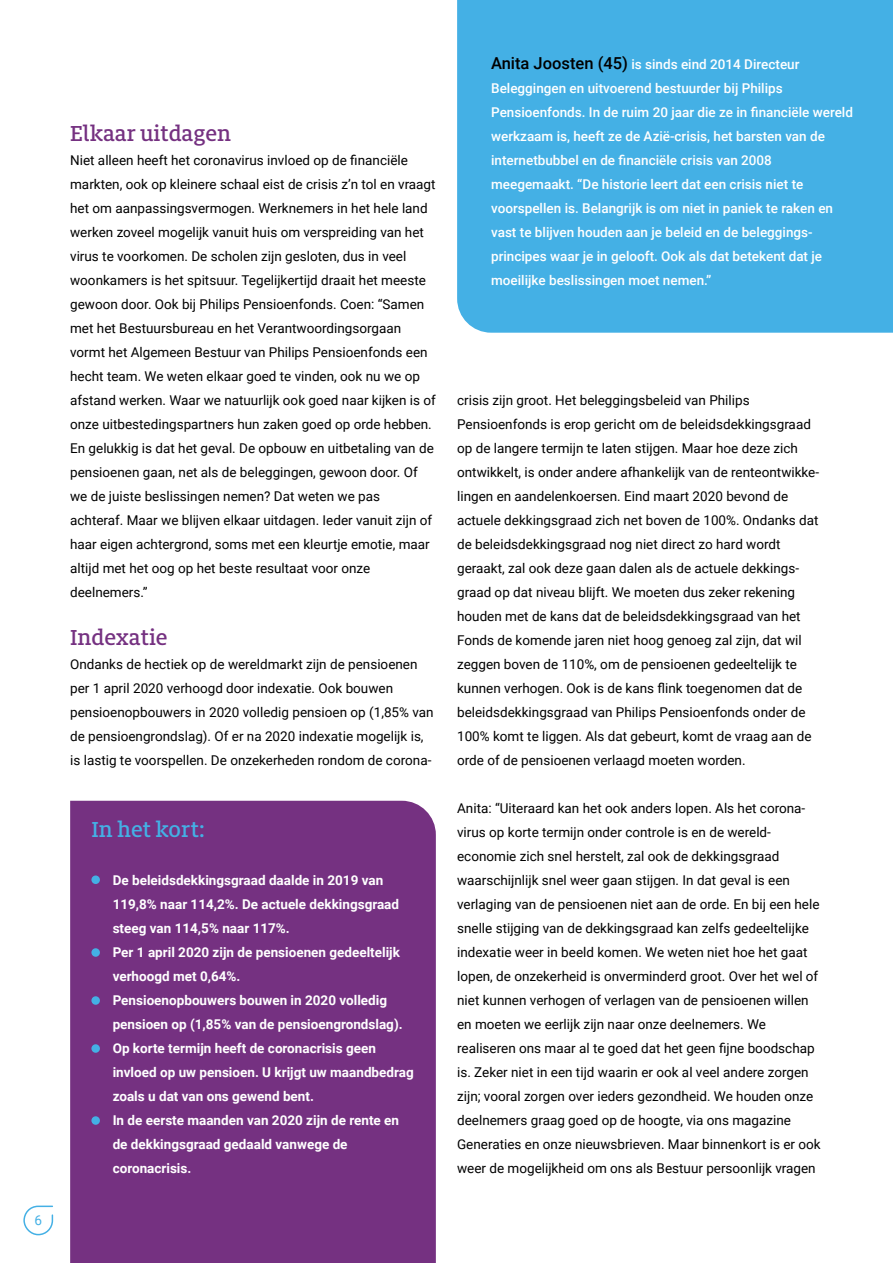
<style>
.page{position:relative;width:893px;height:1263px;background:#fff}
.page>*{position:absolute;margin:0;border:0;box-sizing:border-box;transform-origin:0 0}
.t1{font:500 24px "Milo Slab Pro";color:#753181}
.t2{font:500 24px "Milo Slab Pro";color:#44b0e5}
.t3{font:13.5px/24px "Roboto";color:#000}
.t4{font:500 13.5px/24px "Roboto";color:#fff}
.t5{font:700 13.5px/24px "Roboto";color:#fff}
.t6{font:13.5px "Roboto";color:#44b0e5}
.s1{font-size:16.5px;color:#000}
</style>
<div class="page">
<div style="left:457px;top:0;width:436px;height:333px;background:#44b0e5"></div>
<div style="left:70px;top:801px;width:366px;height:462px;background:#753181"></div>
<div style="left:91px;top:875px;width:9px;height:9px;background:#44b0e5;border-radius:50%"></div>
<div style="left:91px;top:948px;width:9px;height:9px;background:#44b0e5;border-radius:50%"></div>
<div style="left:91px;top:996px;width:9px;height:9px;background:#44b0e5;border-radius:50%"></div>
<div style="left:91px;top:1044px;width:9px;height:9px;background:#44b0e5;border-radius:50%"></div>
<div style="left:91px;top:1116px;width:9px;height:9px;background:#44b0e5;border-radius:50%"></div>
<svg style="left:23px;top:1205px;width:31px;height:31px"></svg>
<p class="t6" style="left:34px;top:1210px;width:9px">6</p>
<h1 class="t1" style="left:70px;top:118px;width:162px">Elkaar uitdagen</h1>
<p class="t3" style="left:70px;top:147px;width:367px">Niet alleen heeft het coronavirus invloed op de financiële markten, ook op kleinere schaal eist de crisis z’n tol en vraagt het om aanpassingsvermogen. Werknemers in het hele land werken zoveel mogelijk vanuit huis om verspreiding van het virus te voorkomen. De scholen zijn gesloten, dus in veel woonkamers is het spitsuur. Tegelijkertijd draait het meeste gewoon door. Ook bij Philips Pensioenfonds. Coen: “Samen met het Bestuursbureau en het Verantwoordingsorgaan vormt het Algemeen Bestuur van Philips Pensioenfonds een hecht team. We weten elkaar goed te vinden, ook nu we op afstand werken. Waar we natuurlijk ook goed naar kijken is of onze uitbestedingspartners hun zaken goed op orde hebben.<br>En gelukkig is dat het geval. De opbouw en uitbetaling van de pensioenen gaan, net als de beleggingen, gewoon door. Of we de juiste beslissingen nemen? Dat weten we pas achteraf. Maar we blijven elkaar uitdagen. Ieder vanuit zijn of haar eigen achtergrond, soms met een kleurtje emotie, maar altijd met het oog op het beste resultaat voor onze deelnemers.”</p>
<h1 class="t1" style="left:70px;top:622px;width:99px">Indexatie</h1>
<p class="t3" style="left:70px;top:651px;width:365px">Ondanks de hectiek op de wereldmarkt zijn de pensioenen per 1 april 2020 verhoogd door indexatie. Ook bouwen pensioenopbouwers in 2020 volledig pensioen op (1,85% van de pensioengrondslag). Of er na 2020 indexatie mogelijk is, is lastig te voorspellen. De onzekerheden rondom de corona-</p>
<h1 class="t2" style="left:91px;top:814px;width:115px">In het kort:</h1>
<p class="t5" style="left:113px;top:867px;width:303px">De beleidsdekkingsgraad daalde in 2019 van 119,8% naar 114,2%. De actuele dekkingsgraad steeg van 114,5% naar 117%.<br>Per 1 april 2020 zijn de pensioenen gedeeltelijk verhoogd met 0,64%.<br>Pensioenopbouwers bouwen in 2020 volledig pensioen op (1,85% van de pensioengrondslag).<br>Op korte termijn heeft de coronacrisis geen invloed op uw pensioen. U krijgt uw maandbedrag zoals u dat van ons gewend bent.<br>In de eerste maanden van 2020 zijn de rente en de dekkingsgraad gedaald vanwege de coronacrisis.</p>
<p class="t4" style="left:491px;top:51px;width:363px"><span class="s1">Anita Joosten (45)</span> is sinds eind 2014 Directeur Beleggingen en uitvoerend bestuurder bij Philips Pensioenfonds. In de ruim 20 jaar die ze in financiële wereld werkzaam is, heeft ze de Azië-crisis, het barsten van de internetbubbel en de financiële crisis van 2008 meegemaakt. “De historie leert dat een crisis niet te voorspellen is. Belangrijk is om niet in paniek te raken en vast te blijven houden aan je beleid en de beleggings&shy;principes waar je in gelooft. Ook als dat betekent dat je moeilijke beslissingen moet nemen.”</p>
<p class="t3" style="left:457px;top:387px;width:364px">crisis zijn groot. Het beleggingsbeleid van Philips Pensioenfonds is erop gericht om de beleidsdekkingsgraad op de langere termijn te laten stijgen. Maar hoe deze zich ontwikkelt, is onder andere afhankelijk van de renteontwikke&shy;lingen en aandelenkoersen. Eind maart 2020 bevond de actuele dekkingsgraad zich net boven de 100%. Ondanks dat de beleidsdekkingsgraad nog niet direct zo hard wordt geraakt, zal ook deze gaan dalen als de actuele dekkings&shy;graad op dat niveau blijft. We moeten dus zeker rekening houden met de kans dat de beleidsdekkingsgraad van het Fonds de komende jaren niet hoog genoeg zal zijn, dat wil zeggen boven de 110%, om de pensioenen gedeeltelijk te kunnen verhogen. Ook is de kans flink toegenomen dat de beleidsdekkingsgraad van Philips Pensioenfonds onder de 100% komt te liggen. Als dat gebeurt, komt de vraag aan de orde of de pensioenen verlaagd moeten worden.</p>
<p class="t3" style="left:457px;top:795px;width:365px">Anita: “Uiteraard kan het ook anders lopen. Als het corona&shy;virus op korte termijn onder controle is en de wereld&shy;economie zich snel herstelt, zal ook de dekkingsgraad waarschijnlijk snel weer gaan stijgen. In dat geval is een verlaging van de pensioenen niet aan de orde. En bij een hele snelle stijging van de dekkingsgraad kan zelfs gedeeltelijke indexatie weer in beeld komen. We weten niet hoe het gaat lopen, de onzekerheid is onverminderd groot. Over het wel of niet kunnen verhogen of verlagen van de pensioenen willen en moeten we eerlijk zijn naar onze deelnemers. We realiseren ons maar al te goed dat het geen fijne boodschap is. Zeker niet in een tijd waarin er ook al veel andere zorgen zijn; vooral zorgen over ieders gezondheid. We houden onze deelnemers graag goed op de hoogte, via ons magazine Generaties en onze nieuwsbrieven. Maar binnenkort is er ook weer de mogelijkheid om ons als Bestuur persoonlijk vragen</p>
</div>
